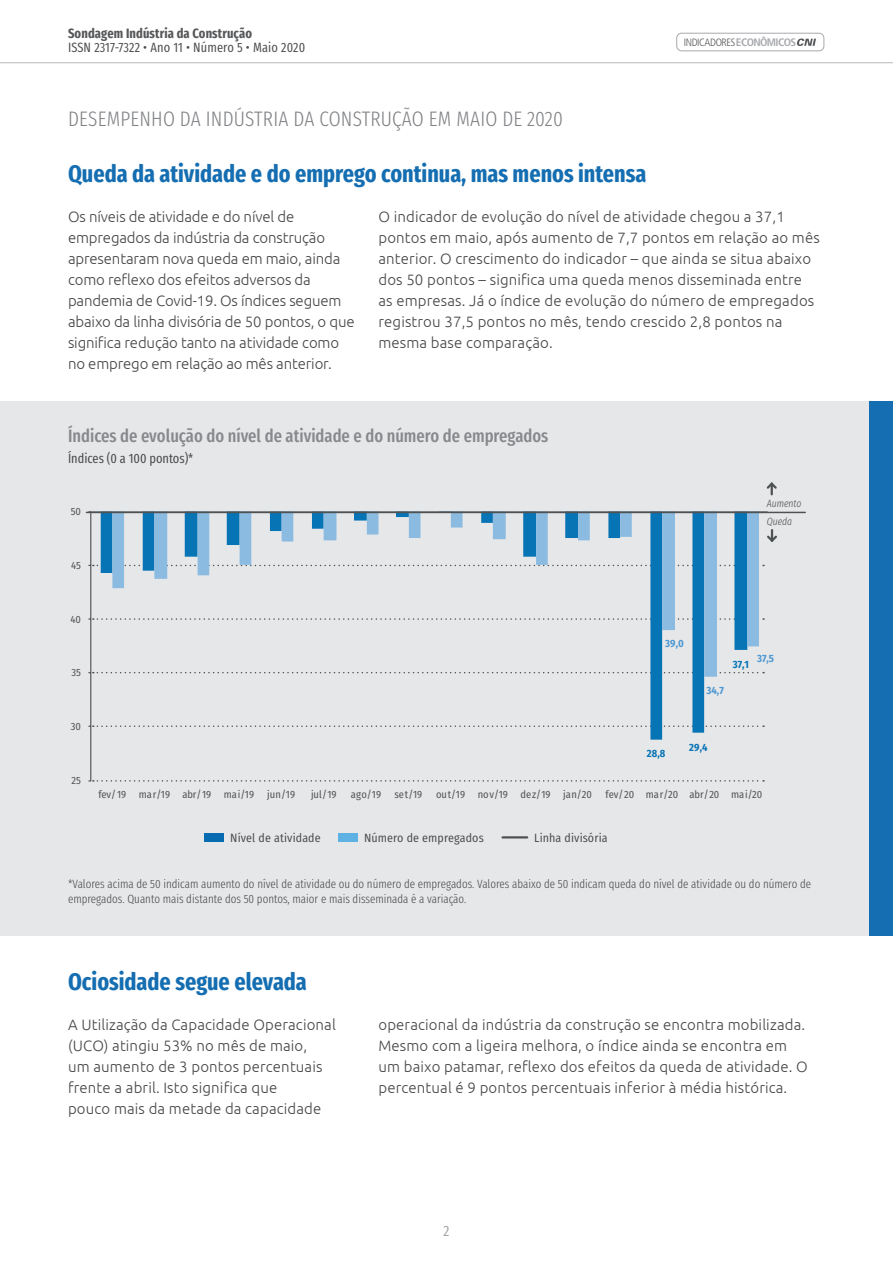
<style>
.page{position:relative;width:893px;height:1263px;background:#fff}
.page>*{position:absolute;margin:0;border:0;box-sizing:border-box;transform-origin:0 0}
.Titulo_da_capa{font:700 24px "Fira Sans Compressed";color:#156eb1}
.t1{font:300 21px "Fira Sans Compressed";letter-spacing:.01em;color:#808285}
.Titulo_do_grafico{font:500 18px "Fira Sans Compressed";color:#87898c}
.Texto_corrido{font:300 15px/21px "Ubuntu";letter-spacing:.01em;color:#454647}
.Texto_corrido-2{font:300 15px/21px "Ubuntu";letter-spacing:-.01em;color:#454647}
.t2{font:15px "Fira Sans Compressed";color:#454647}
.t3{font:13.5px "Fira Sans Compressed";letter-spacing:.01em;color:#4b4c4d}
.t4{font:700 13.5px "Fira Sans Compressed";letter-spacing:.01em;color:#57585a}
.Subtitulo_do_grafico{font:13.5px "Fira Sans Compressed";color:#454647}
.t5{font:300 12px/15px "Fira Sans Compressed";color:#454647}
.Grafico_legenda{font:12px "Fira Sans Condensed";letter-spacing:.01em;color:#454647}
.t6{font:300 condensed 10.65px "Frutiger LT Pro";letter-spacing:-.035em;color:#57585a}
.t7{font:10.5px "Fira Sans Condensed";color:#515455}
.t8{font:700 10.5px "Fira Sans Condensed";color:#0774b5}
.t9{font:700 10.5px "Fira Sans Condensed";color:#4d98d2}
.t10{font:italic 300 10.5px "Fira Sans Compressed";color:#4b4c4d}
.s1{font-weight:700;font-size:10.8px;color:#a8a9ad}
</style>
<div class="page">
<hr style="left:0;top:62px;width:893px;height:1px;background:#808285">
<div style="left:676px;top:33px;width:148px;height:18px;border:1px solid #a8a9ad;border-radius:5px"></div>
<svg style="left:797px;top:39px;width:19px;height:7px"></svg>
<div style="left:0;top:401px;width:893px;height:534px;background:#e6e7e9"></div>
<div style="left:870px;top:401px;width:23px;height:534px;background:#156eb1"></div>
<svg style="left:101px;top:513px;width:604px;height:227px"></svg>
<svg style="left:112px;top:513px;width:647px;height:164px"></svg>
<hr style="left:90px;top:512px;width:1px;height:269px;background:#515455">
<svg style="left:88px;top:780px;width:676px;height:2px"></svg>
<svg style="left:88px;top:725px;width:676px;height:2px"></svg>
<svg style="left:88px;top:672px;width:676px;height:1px"></svg>
<svg style="left:88px;top:618px;width:676px;height:2px"></svg>
<svg style="left:88px;top:565px;width:676px;height:1px"></svg>
<hr style="left:91px;top:511px;width:677px;height:1px;background:#7d8183">
<div style="left:204px;top:833px;width:20px;height:8px;background:#076bb2"></div>
<div style="left:338px;top:833px;width:20px;height:8px;background:#5eb1e3"></div>
<hr style="left:503px;top:836px;width:24px;height:2px;background:#4f5252">
<hr style="left:86px;top:512px;width:719px;height:1px;background:#4f5252">
<svg style="left:767px;top:482px;width:10px;height:13px"></svg>
<svg style="left:767px;top:529px;width:10px;height:13px"></svg>
<p class="t4" style="left:68px;top:22px;width:186px">Sondagem Indústria da Construção</p>
<p class="t3" style="left:68px;top:37px;width:239px">ISSN 2317-7322 • Ano 11 • Número 5 • Maio 2020</p>
<p class="t1" style="left:68px;top:104px;width:496px">DESEMPENHO DA INDÚSTRIA DA CONSTRUÇÃO EM MAIO DE 2020</p>
<p class="Titulo_da_capa" style="left:68px;top:153px;width:580px">Queda da atividade e do emprego continua, mas menos intensa</p>
<p class="t6" style="left:684px;top:36px;width:114px">INDICADORES<span class="s1">ECONÔMICOS</span></p>
<p class="Texto_corrido-2" style="left:68px;top:205px;width:288px">Os níveis de atividade e do nível de empregados da indústria da construção apresentaram nova queda em maio, ainda como reflexo dos efeitos adversos da pandemia de Covid-19. Os índices seguem abaixo da linha divisória de 50 pontos, o que significa redução tanto na atividade como no emprego em relação ao mês anterior.</p>
<p class="Texto_corrido" style="left:378px;top:205px;width:443px">O indicador de evolução do nível de atividade chegou a 37,1 pontos em maio, após aumento de 7,7 pontos em relação ao mês anterior. O crescimento do indicador – que ainda se situa abaixo dos 50 pontos – significa uma queda menos disseminada entre as empresas. Já o índice de evolução do número de empregados registrou 37,5 pontos no mês, tendo crescido 2,8 pontos na mesma base comparação.</p>
<p class="Titulo_do_grafico" style="left:68px;top:421px;width:482px">Índices de evolução do nível de atividade e do número de empregados</p>
<p class="Subtitulo_do_grafico" style="left:68px;top:448px;width:127px">Índices (0 a 100 pontos)*</p>
<p class="t7" style="left:71px;top:503px;width:12px">50</p>
<p class="t7" style="left:71px;top:557px;width:11px">45</p>
<p class="t7" style="left:70px;top:611px;width:12px">40</p>
<p class="t7" style="left:72px;top:665px;width:11px">35</p>
<p class="t7" style="left:71px;top:718px;width:12px">30</p>
<p class="t7" style="left:72px;top:772px;width:11px">25</p>
<p class="t10" style="left:767px;top:496px;width:36px">Aumento</p>
<p class="t10" style="left:767px;top:514px;width:27px">Queda</p>
<p class="t9" style="left:665px;top:635px;width:20px">39,0</p>
<p class="t9" style="left:706px;top:681px;width:19px">34,7</p>
<p class="t8" style="left:733px;top:655px;width:18px">37,1</p>
<p class="t9" style="left:757px;top:649px;width:18px">37,5</p>
<p class="t8" style="left:647px;top:745px;width:20px">28,8</p>
<p class="t8" style="left:689px;top:738px;width:20px">29,4</p>
<p class="t7" style="left:98px;top:786px;width:157px">fev/19 mar/19 abr/19 mai/19</p>
<p class="t7" style="left:267px;top:786px;width:29px">jun/19</p>
<p class="t7" style="left:311px;top:786px;width:27px">jul/19</p>
<p class="t7" style="left:351px;top:786px;width:32px">ago/19</p>
<p class="t7" style="left:394px;top:786px;width:29px">set/19</p>
<p class="t7" style="left:436px;top:786px;width:157px">out/19 nov/19 dez/19 jan/20</p>
<p class="t7" style="left:605px;top:786px;width:158px">fev/20 mar/20 abr/20 mai/20</p>
<p class="Grafico_legenda" style="left:230px;top:828px;width:92px">Nível de atividade</p>
<p class="Grafico_legenda" style="left:364px;top:828px;width:121px">Número de empregados</p>
<p class="Grafico_legenda" style="left:534px;top:828px;width:75px">Linha divisória</p>
<p class="t5" style="left:68px;top:876px;width:745px">*Valores acima de 50 indicam aumento do nível de atividade ou do número de empregados. Valores abaixo de 50 indicam queda do nível de atividade ou do número de empregados. Quanto mais distante dos 50 pontos, maior e mais disseminada é a variação.</p>
<p class="Titulo_da_capa" style="left:68px;top:961px;width:240px">Ociosidade segue elevada</p>
<p class="Texto_corrido" style="left:68px;top:1014px;width:269px">A Utilização da Capacidade Operacional (UCO) atingiu 53% no mês de maio,<br>um aumento de 3 pontos percentuais frente a abril. Isto significa que<br>pouco mais da metade da capacidade</p>
<p class="Texto_corrido" style="left:378px;top:1014px;width:431px">operacional da indústria da construção se encontra mobilizada.<br>Mesmo com a ligeira melhora, o índice ainda se encontra em um baixo patamar, reflexo dos efeitos da queda de atividade. O percentual é 9 pontos percentuais inferior à média histórica.</p>
<p class="t2" style="left:443px;top:1219px;width:7px">2</p>
</div>
